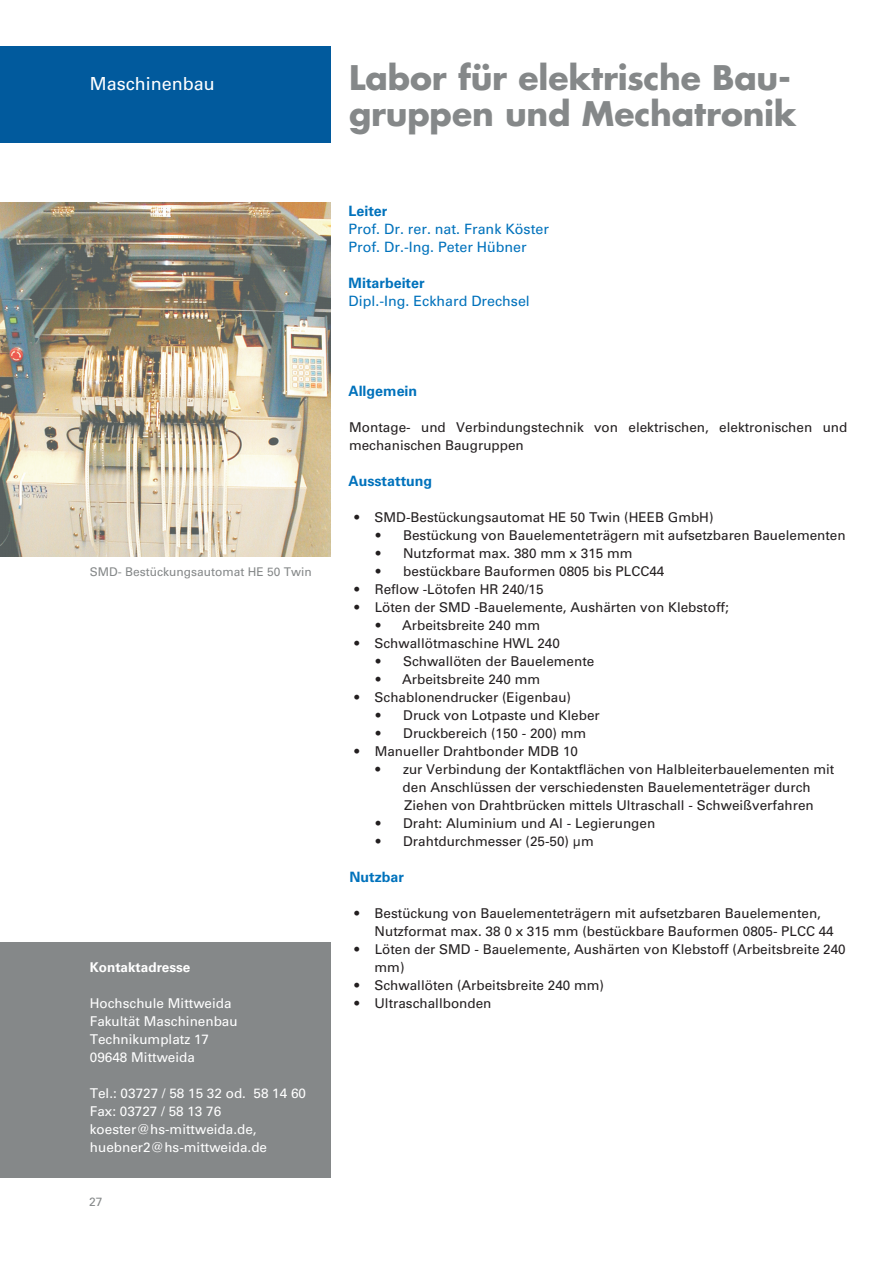
<style>
.page{position:relative;width:893px;height:1263px;background:#fff}
.page>*{position:absolute;margin:0;border:0;box-sizing:border-box;transform-origin:0 0}
.t1{font:700 33px/36px "Futura LT Pro";letter-spacing:-.005em;color:#858889}
.t2{font:18px "Univers LT Pro 55 Roman";color:#fff}
.t3{font:14.25px/18px "Univers LT Pro 55 Roman";color:#0072bc}
.t4{font:700 14.25px "Univers LT Pro 65";color:#0072bc}
.t5{font:13.5px/18px "Univers LT Pro 55 Roman";color:#231f20}
.t6{font:13.5px/18px "Univers LT Pro 55 Roman";color:#fff}
.t7{font:700 13.5px "Univers LT Pro 65";color:#fff}
.t8{font:12px "Univers LT Pro 55 Roman";color:#858889}
</style>
<div class="page">
<div style="left:0;top:47px;width:331px;height:96px;background:#015a9d"></div>
<div style="left:0;top:943px;width:331px;height:235px;background:#858889"></div>
<img style="left:0;top:203px;width:331px;height:353px">
<h2 class="t2" style="left:90px;top:73px;width:127px">Maschinenbau</h2>
<p class="t8" style="left:90px;top:565px;width:224px">SMD- Bestückungsautomat HE 50 Twin</p>
<p class="t7" style="left:90px;top:959px;width:102px">Kontaktadresse</p>
<p class="t6" style="left:90px;top:994px;width:149px">Hochschule Mittweida<br>Fakultät Maschinenbau<br>Technikumplatz 17<br>09648 Mittweida</p>
<p class="t6" style="left:90px;top:1084px;width:218px">Tel.: 03727 / 58 15 32 od. 58 14 60<br>Fax: 03727 / 58 13 76 koester@hs-mittweida.de, huebner2@hs-mittweida.de</p>
<p class="t8" style="left:89px;top:1195px;width:15px">27</p>
<h1 class="t1" style="left:349px;top:59px;width:449px">Labor für elektrische Bau&shy;gruppen und Mechatronik</h1>
<p class="t4" style="left:349px;top:202px;width:40px">Leiter</p>
<p class="t3" style="left:349px;top:220px;width:202px">Prof. Dr. rer. nat. Frank Köster<br>Prof. Dr.-Ing. Peter Hübner</p>
<p class="t4" style="left:349px;top:274px;width:78px">Mitarbeiter</p>
<p class="t3" style="left:349px;top:292px;width:183px">Dipl.-Ing. Eckhard Drechsel</p>
<p class="t4" style="left:348px;top:382px;width:70px">Allgemein</p>
<p class="t5" style="left:349px;top:418px;width:500px">Montage- und Verbindungstechnik von elektrischen, elektronischen und mechanischen Baugruppen</p>
<p class="t4" style="left:348px;top:472px;width:85px">Ausstattung</p>
<p class="t5" style="left:355px;top:508px;width:360px">• SMD-Bestückungsautomat HE 50 Twin (HEEB GmbH)</p>
<p class="t5" style="left:376px;top:526px;width:471px">• Bestückung von Bauelementeträgern mit aufsetzbaren Bauelementen</p>
<p class="t5" style="left:376px;top:544px;width:258px">• Nutzformat max. 380 mm x 315 mm</p>
<p class="t5" style="left:376px;top:562px;width:290px">• bestückbare Bauformen 0805 bis PLCC44</p>
<p class="t5" style="left:355px;top:580px;width:190px">• Reflow -Lötofen HR 240/15</p>
<p class="t5" style="left:355px;top:598px;width:376px">• Löten der SMD -Bauelemente, Aushärten von Klebstoff;</p>
<p class="t5" style="left:376px;top:616px;width:166px">• Arbeitsbreite 240 mm</p>
<p class="t5" style="left:355px;top:634px;width:207px">• Schwallötmaschine HWL 240</p>
<p class="t5" style="left:376px;top:652px;width:220px">• Schwallöten der Bauelemente</p>
<p class="t5" style="left:376px;top:670px;width:166px">• Arbeitsbreite 240 mm</p>
<p class="t5" style="left:355px;top:688px;width:218px">• Schablonendrucker (Eigenbau)</p>
<p class="t5" style="left:376px;top:706px;width:225px">• Druck von Lotpaste und Kleber</p>
<p class="t5" style="left:376px;top:724px;width:212px">• Druckbereich (150 - 200) mm</p>
<p class="t5" style="left:355px;top:742px;width:225px">• Manueller Drahtbonder MDB 10</p>
<p class="t5" style="left:403px;top:760px;width:433px;text-indent:-27px">• zur Verbindung der Kontaktflächen von Halbleiterbauelementen mit den Anschlüssen der verschiedensten Bauelementeträger durch<br>Ziehen von Drahtbrücken mittels Ultraschall - Schweißverfahren</p>
<p class="t5" style="left:376px;top:814px;width:281px">• Draht: Aluminium und Al - Legierungen</p>
<p class="t5" style="left:376px;top:832px;width:219px">• Drahtdurchmesser (25-50) μm</p>
<p class="t4" style="left:349px;top:868px;width:56px">Nutzbar</p>
<p class="t5" style="left:375px;top:904px;width:461px;text-indent:-20px">• Bestückung von Bauelementeträgern mit aufsetzbaren Bauelementen,<br>Nutzformat max. 38 0 x 315 mm (bestückbare Bauformen 0805- PLCC 44</p>
<p class="t5" style="left:375px;top:940px;width:473px;text-indent:-20px">• Löten der SMD - Bauelemente, Aushärten von Klebstoff (Arbeitsbreite 240 mm)</p>
<p class="t5" style="left:355px;top:976px;width:251px">• Schwallöten (Arbeitsbreite 240 mm)</p>
<p class="t5" style="left:355px;top:994px;width:138px">• Ultraschallbonden</p>
</div>
